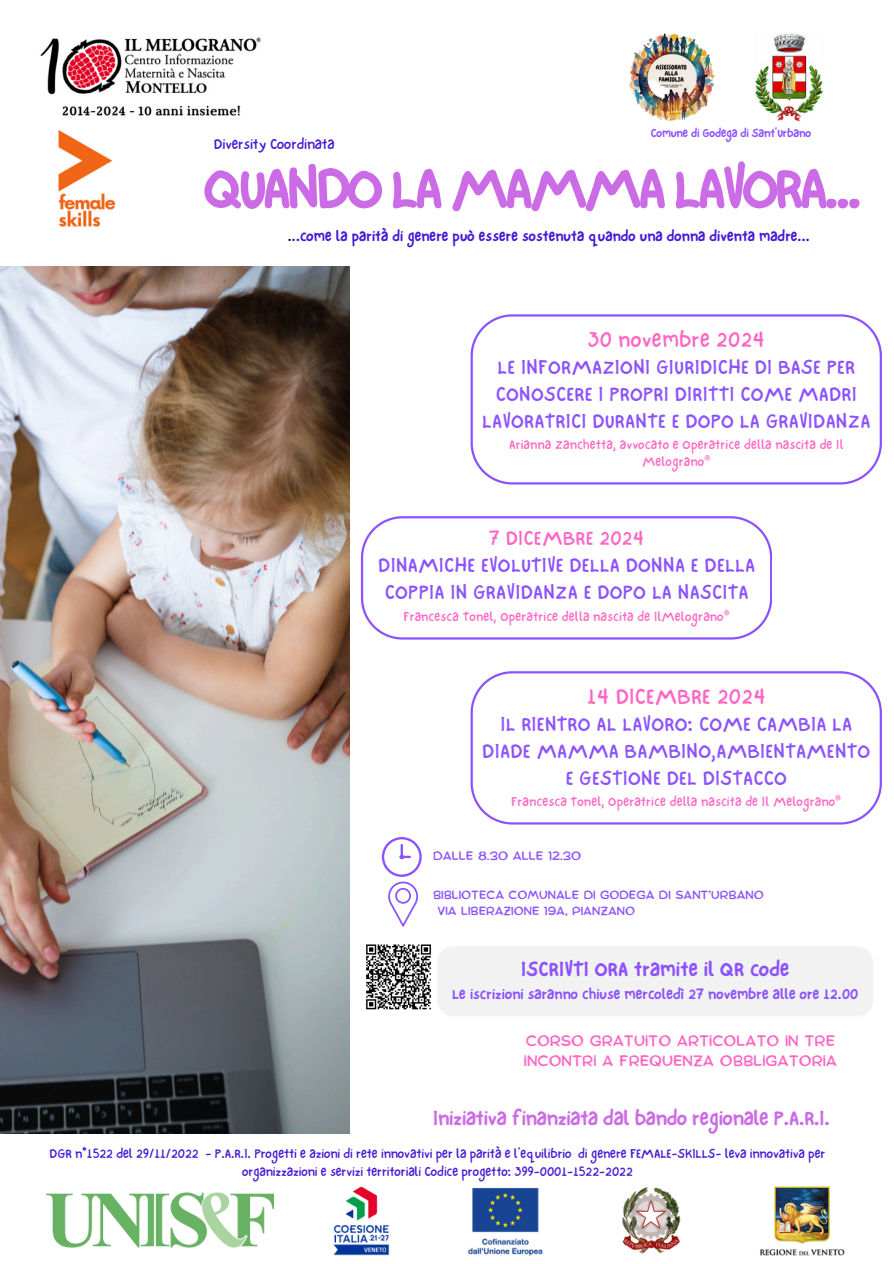
<style>
.page{position:relative;width:894px;height:1264px;background:#fff}
.page>*{position:absolute;margin:0;border:0;box-sizing:border-box;transform-origin:0 0}
.t1{font:60px "NF One Little Font Bold";letter-spacing:-.06em;color:#cb6ce6}
.t2{font:22.8px "NF One Little Font Regular";letter-spacing:.02em;color:#ff66c4}
.t3{font:21px/27px "NF One Little Font Regular";letter-spacing:.02em;color:#8c52ff;text-align:center}
.t4{font:21px "NF One Little Font Bold";color:#cb6ce6}
.t5{font:21px "NF One Little Font Bold";letter-spacing:.02em;color:#8c52ff}
.t6{font:15px "NF One Little Font Bold";letter-spacing:.02em;color:#4419d5}
.t7{font:15px/20.2px "Comica";color:#ff66c4}
.t8{font:15px "NF One Little Font Bold";letter-spacing:.02em;color:#8c52ff}
.t9{font:15px "NF One Little Font Regular";color:#4419d5}
.t10{font:13.5px/18px "NF One Little Font Regular";color:#4419d5;text-align:center}
.t11{font:13.5px/16.8px "NF One Little Font Regular";letter-spacing:.02em;color:#ff66c4;text-align:center}
.t12{font:12px "NF One Little Font Bold";color:#8c52ff}
.t13{font:12px "Comica";color:#8c52ff}
.t14{font:11.7px "Comica";color:#8c52ff}
.s1{font-family:"NF One Little Font Regular";color:#000}
.s2{color:#ff66c4}
</style>
<div class="page">
<img style="left:0;top:266px;width:349px;height:867px">
<img style="left:40px;top:37px;width:221px;height:79px">
<img style="left:629px;top:33px;width:86px;height:89px">
<img style="left:755px;top:33px;width:68px;height:89px">
<img style="left:58px;top:129px;width:58px;height:98px">
<img style="left:333px;top:1186px;width:512px;height:70px">
<img style="left:46px;top:1192px;width:228px;height:55px">
<svg style="left:361px;top:516px;width:410px;height:123px"></svg>
<svg style="left:470px;top:314px;width:411px;height:170px"></svg>
<svg style="left:470px;top:671px;width:411px;height:153px"></svg>
<svg style="left:382px;top:837px;width:39px;height:89px"></svg>
<div style="left:437px;top:946px;width:436px;height:70px;background:#f2f2f2;border-radius:17px"></div>
<img style="left:366px;top:944px;width:65px;height:66px">
<p class="t9" style="left:214px;top:135px;width:122px">Diversity Coordinata</p>
<h5 class="t12" style="left:650px;top:126px;width:162px">Comune di Godega di Sant’Urbano</h5>
<h5 class="t1" style="left:203px;top:152px;width:659px">QUANDO LA MAMMA LAVORA...</h5>
<h3 class="t6" style="left:288px;top:227px;width:523px"><span class="s1">.</span>..come la parità di genere può essere sostenuta quando una donna diventa madre...</h3>
<h3 class="t2" style="left:587px;top:325px;width:179px">30 novembre 2024</h3>
<h3 class="t3" style="left:482px;top:353px;width:389px">LE INFORMAZIONI GIURIDICHE DI BASE PER<br>CONOSCERE I PROPRI DIRITTI COME MADRI<br>LAVORATRICI DURANTE E DOPO LA GRAVIDANZA</h3>
<h3 class="t11" style="left:509px;top:436px;width:336px">Arianna Zanchetta, avvocato e Operatrice della nascita de Il<br>Melograno®</h3>
<p class="t3" style="left:378px;top:524px;width:378px"><span class="s2">7 DICEMBRE 2024<br></span>DINAMICHE EVOLUTIVE DELLA DONNA E DELLA<br>COPPIA IN GRAVIDANZA E DOPO LA NASCITA</p>
<p class="t11" style="left:403px;top:607px;width:328px">Francesca Tonel, Operatrice della nascita de IlMelograno®</p>
<h6 class="t2" style="left:586px;top:682px;width:180px">14 DICEMBRE 2024</h6>
<h6 class="t3" style="left:482px;top:710px;width:389px">IL RIENTRO AL LAVORO: COME CAMBIA LA<br>DIADE MAMMA BAMBINO,AMBIENTAMENTO<br>E GESTIONE DEL DISTACCO</h6>
<h6 class="t11" style="left:511px;top:793px;width:331px">Francesca Tonel, Operatrice della nascita de Il Melograno®</h6>
<p class="t13" style="left:433px;top:850px;width:150px">DALLE 8.30 ALLE 12.30</p>
<p class="t14" style="left:433px;top:889px;width:332px">BIBLIOTECA COMUNALE DI GODEGA DI SANT’URBANO</p>
<p class="t14" style="left:437px;top:905px;width:199px">VIA LIBERAZIONE 19A, PIANZANO</p>
<h4 class="t5" style="left:521px;top:956px;width:270px">ISCRIVTI ORA tramite il QR code</h4>
<h4 class="t8" style="left:452px;top:984px;width:407px">Le iscrizioni saranno chiuse mercoledì 27 novembre alle ore 12.00</h4>
<h2 class="t7" style="left:523px;top:1031px;width:314px">CORSO GRATUITO ARTICOLATO IN TRE<br>INCONTRI A FREQUENZA OBBLIGATORIA</h2>
<h5 class="t4" style="left:433px;top:1105px;width:398px">Iniziativa finanziata dal bando regionale P.A.R.I.</h5>
<p class="t10" style="left:50px;top:1143px;width:776px">DGR n°1522 del 29/11/2022 - P.A.R.I. Progetti e azioni di rete innovativi per la parità e l’equilibrio di genere FEMALE-SKILLS- leva innovativa per organizzazioni e servizi territoriali Codice progetto: 399-0001-1522-2022</p>
</div>
